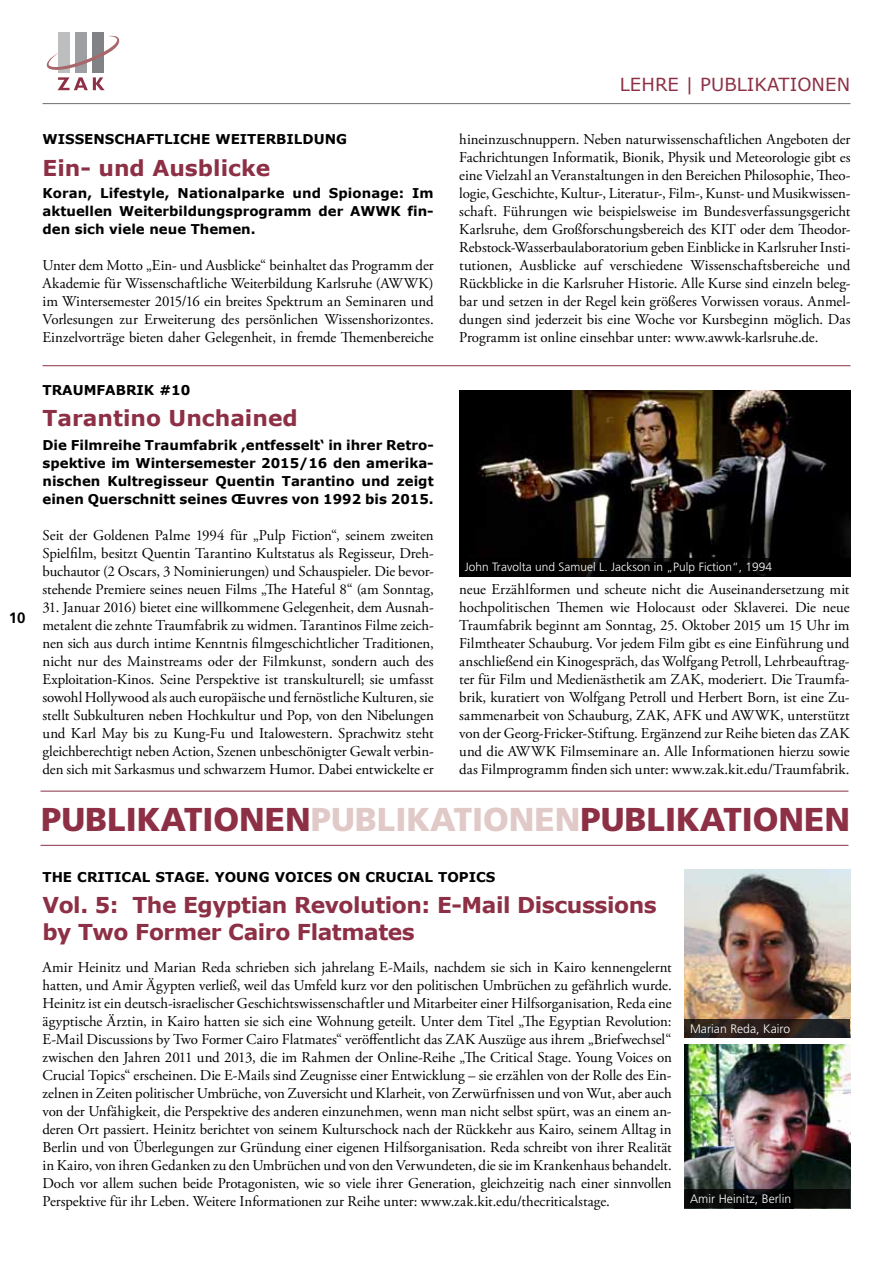
<style>
.page{position:relative;width:893px;height:1263px;background:#fff}
.page>*{position:absolute;margin:0;border:0;box-sizing:border-box;transform-origin:0 0}
.t1{font:900 33px "Frutiger LT Std";color:#8d2f45}
.t2{font:700 21.9px "Verdana";letter-spacing:-.02em;color:#8d2f45}
.t3{font:18px "Verdana";letter-spacing:.005em;color:#8d2f45}
.t4{font:15px/18px "Adobe Garamond Pro";letter-spacing:-.005em;color:#000;text-align:justify}
.t5{font:700 15px "Frutiger LT Std";color:#000}
.t6{font:700 13.5px/18px "Verdana";color:#000;text-align:justify}
.t7{font:300 12.3px "Frutiger LT Std";letter-spacing:.005em;color:#fff}
.t8{font:300 12px "Frutiger LT Std";letter-spacing:.005em;color:#fff}
.s1{color:#e0c9c7}
</style>
<div class="page">
<hr style="left:43px;top:103px;width:807px;height:1px;background:#6d6e71">
<div style="left:93px;top:32px;width:11px;height:41px;background:#808285"></div>
<div style="left:75px;top:32px;width:12px;height:41px;background:#9d9fa2"></div>
<div style="left:58px;top:32px;width:12px;height:41px;background:#bcbec0"></div>
<svg style="left:47px;top:34px;width:72px;height:56px"></svg>
<hr style="left:43px;top:365px;width:807px;height:1px;background:#8d2f45">
<hr style="left:41px;top:845px;width:807px;height:1px;background:#8d2f45">
<hr style="left:41px;top:791px;width:807px;height:1px;background:#8d2f45">
<img style="left:684px;top:869px;width:166px;height:150px">
<img style="left:684px;top:1044px;width:166px;height:164px">
<svg style="left:684px;top:1019px;width:166px;height:19px;background:#28211e"></svg>
<div style="left:684px;top:1189px;width:166px;height:18px;background:#080b09"></div>
<img style="left:460px;top:390px;width:391px;height:168px">
<div style="left:459px;top:558px;width:392px;height:18px;background:#000"></div>
<p class="t5" style="left:9px;top:609px;width:18px">10</p>
<p class="t6" style="left:43px;top:130px;width:306px">Wissenschaftliche Weiterbildung</p>
<h2 class="t2" style="left:43px;top:152px;width:229px">Ein- und Ausblicke</h2>
<p class="t6" style="left:43px;top:184px;width:393px">Koran, Lifestyle, Nationalparke und Spionage: Im aktuellen Weiterbildungsprogramm der AWWK fin&shy;den sich viele neue Themen.</p>
<p class="t4" style="left:43px;top:257px;width:393px">Unter dem Motto „Ein- und Ausblicke“ beinhaltet das Programm der Akademie für Wissenschaftliche Weiterbildung Karlsruhe (AWWK) im Wintersemester 2015/16 ein breites Spektrum an Seminaren und Vorlesungen zur Erweiterung des persönlichen Wissenshorizontes.<br>Einzelvorträge bieten daher Gelegenheit, in fremde Themenbereiche</p>
<p class="t3" style="left:620px;top:72px;width:232px">LEHRE | PUBLIKATIONEN</p>
<p class="t4" style="left:459px;top:131px;width:393px">hineinzuschnuppern. Neben naturwissenschaftlichen Angeboten der Fachrichtungen Informatik, Bionik, Physik und Meteorologie gibt es eine Vielzahl an Veranstaltungen in den Bereichen Philosophie, Theo&shy;logie, Geschichte, Kultur-, Literatur-, Film-, Kunst- und Musikwissen&shy;schaft. Führungen wie beispielsweise im Bundesverfassungsgericht Karlsruhe, dem Großforschungsbereich des KIT oder dem Theodor-Rebstock-Wasserbaulaboratorium geben Einblicke in Karlsruher Insti&shy;tutionen, Ausblicke auf verschiedene Wissenschaftsbereiche und Rückblicke in die Karlsruher Historie. Alle Kurse sind einzeln beleg&shy;bar und setzen in der Regel kein größeres Vorwissen voraus. Anmel&shy;dungen sind jederzeit bis eine Woche vor Kursbeginn möglich. Das Programm ist online einsehbar unter: www.awwk-karlsruhe.de.</p>
<p class="t6" style="left:43px;top:381px;width:149px">Traumfabrik #10</p>
<h2 class="t2" style="left:43px;top:403px;width:257px">Tarantino U nchained</h2>
<p class="t6" style="left:43px;top:436px;width:393px">Die Filmreihe Traumfabrik ,entfesselt‘ in ihrer Retro&shy;spektive im Wintersemester 2015/16 den amerika&shy;nischen Kultregisseur Quentin Tarantino und zeigt einen Querschnitt seines Œuvres von 1992 bis 2015.</p>
<p class="t4" style="left:43px;top:527px;width:393px">Seit der Goldenen Palme 1994 für „Pulp Fiction“, seinem zweiten Spielfilm, besitzt Quentin Tarantino Kultstatus als Regisseur, Dreh&shy;buchautor (2 Oscars, 3 Nominierungen) und Schauspieler. Die bevor&shy;stehende Premiere seines neuen Films „The Hateful 8“ (am Sonntag,</p>
<p class="t4" style="left:43px;top:599px;width:393px">31. Januar 2016) bietet eine willkommene Gelegenheit, dem Ausnah&shy;metalent die zehnte Traumfabrik zu widmen. Tarantinos Filme zeich&shy;nen sich aus durch intime Kenntnis filmgeschichtlicher Traditionen, nicht nur des Mainstreams oder der Filmkunst, sondern auch des Exploitation-Kinos. Seine Perspektive ist transkulturell; sie umfasst sowohl Hollywood als auch europäische und fernöstliche Kulturen, sie stellt Subkulturen neben Hochkultur und Pop, von den Nibelungen und Karl May bis zu Kung-Fu und Italowestern. Sprachwitz steht gleichberechtigt neben Action, Szenen unbeschönigter Gewalt verbin&shy;den sich mit Sarkasmus und schwarzem Humor. Dabei entwickelte er</p>
<p class="t8" style="left:465px;top:560px;width:309px">John Travolta und Samuel L. Jackson in „Pulp Fiction“, 1994</p>
<p class="t4" style="left:459px;top:581px;width:392px">neue Erzählformen und scheute nicht die Auseinandersetzung mit hochpolitischen Themen wie Holocaust oder Sklaverei. Die neue Traumfabrik beginnt am Sonntag, 25. Oktober 2015 um 15 Uhr im Filmtheater Schauburg. Vor jedem Film gibt es eine Einführung und anschließend ein Kinogespräch, das Wolfgang Petroll, Lehrbeauftrag&shy;ter für Film und Medienästhetik am ZAK, moderiert. Die Traumfa&shy;brik, kuratiert von Wolfgang Petroll und Herbert Born, ist eine Zu&shy;sammenarbeit von Schauburg, ZAK, AFK und AWWK, unterstützt von der Georg-Fricker-Stiftung. Ergänzend zur Reihe bieten das ZAK und die AWWK Filmseminare an. Alle Informationen hierzu sowie das Filmprogramm finden sich unter: www.zak.kit.edu/Traumfabrik.</p>
<h1 class="t1" style="left:41px;top:799px;width:810px">PUBLIKATIONEN<span class="s1">PUBLIKATIONEN</span>PUBLIKATIONEN</h1>
<p class="t6" style="left:42px;top:867px;width:454px">The Critical Stage. Young Voices on Crucial Topics</p>
<h2 class="t2" style="left:42px;top:889px;width:410px">Vol. 5: The Egyptian Revolution: E-M</h2>
<h2 class="t2" style="left:482px;top:889px;width:176px">ail Discussions</h2>
<h2 class="t2" style="left:42px;top:916px;width:374px">by Two Former Cairo Flatmates</h2>
<p class="t4" style="left:42px;top:959px;width:631px">Amir Heinitz und Marian Reda schrieben sich jahrelang E-Mails, nachdem sie sich in Kairo kennengelernt hatten, und Amir Ägypten verließ, weil das Umfeld kurz vor den politischen Umbrüchen zu gefährlich wurde.<br>Heinitz ist ein deutsch-israelischer Geschichtswissenschaftler und Mitarbeiter einer Hilfsorganisation, Reda eine ägyptische Ärztin, in Kairo hatten sie sich eine Wohnung geteilt. Unter dem Titel „The Egyptian Revolution:<br>E-Mail Discussions by Two Former Cairo Flatmates“ veröffentlicht das ZAK Auszüge aus ihrem „Briefwechsel“ zwischen den Jahren 2011 und 2013, die im Rahmen der Online-Reihe „The Critical Stage. Young Voices on Crucial Topics“ erscheinen. Die E-Mails sind Zeugnisse einer Entwicklung – sie erzählen von der Rolle des Ein&shy;zelnen in Zeiten politischer Umbrüche, von Zuversicht und Klarheit, von Zerwürfnissen und von Wut, aber auch von der Unfähigkeit, die Perspektive des anderen einzunehmen, wenn man nicht selbst spürt, was an einem an&shy;deren Ort passiert. Heinitz berichtet von seinem Kulturschock nach der Rückkehr aus Kairo, seinem Alltag in Berlin und von Überlegungen zur Gründung einer eigenen Hilfsorganisation. Reda schreibt von ihrer Realität in Kairo, von ihren Gedanken zu den Umbrüchen und von den Verwundeten, die sie im Krankenhaus behandelt.<br>Doch vor allem suchen beide Protagonisten, wie so viele ihrer Generation, gleichzeitig nach einer sinnvollen Perspektive für ihr Leben. Weitere Informationen zur Reihe unter: www.zak.kit.edu/thecriticalstage.</p>
<p class="t7" style="left:690px;top:1022px;width:102px">Marian Reda, Kairo</p>
<p class="t7" style="left:690px;top:1191px;width:103px">Amir Heinitz, Berlin</p>
</div>
